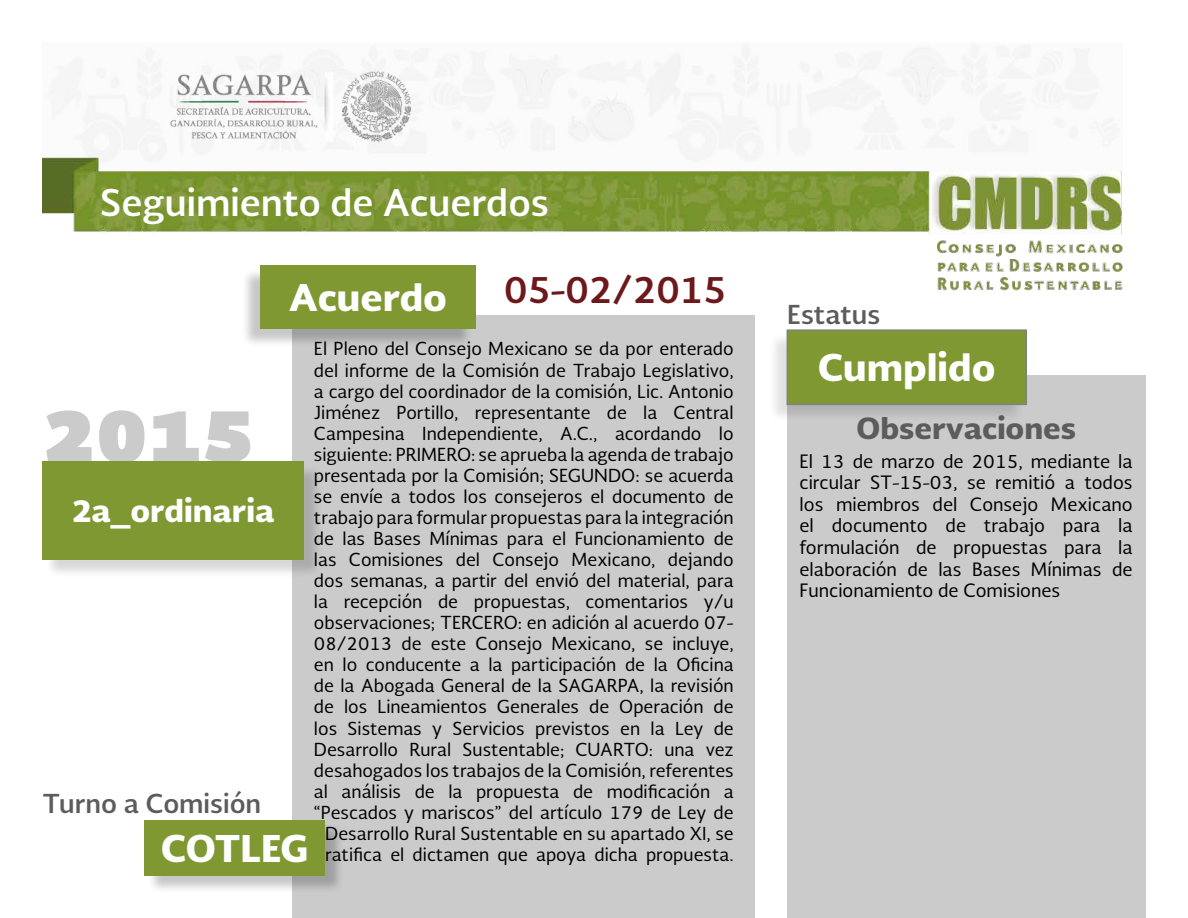
<style>
.page{position:relative;width:1188px;height:918px;background:#fff}
.page>*{position:absolute;margin:0;border:0;box-sizing:border-box;transform-origin:0 0}
.t1{font:900 70.5px "Soberana Sans";color:#cccbcb}
.t2{font:900 36px "Soberana Sans";color:#fff}
.t3{font:700 36px "Soberana Sans";color:#fff}
.t4{font:700 36px "Soberana Sans";color:#6d181b}
.t5{font:900 30px "Soberana Sans";color:#fff}
.t6{font:900 28.5px "Soberana Sans";color:#5d5c5c}
.t7{font:700 25.5px "Soberana Sans";color:#5d5c5c}
.t8{font:18px/21.6px "Soberana Sans";color:#000;text-align:justify}
.t9{font:17.55px/21px "Soberana Sans";color:#000;text-align:right}
</style>
<div class="page">
<img style="left:43px;top:44px;width:1079px;height:247px">
<div style="left:293px;top:315px;width:462px;height:603px;background:#cccbcb"></div>
<div style="left:787px;top:376px;width:358px;height:542px;background:#cccbcb"></div>
<div style="left:45px;top:464px;width:278px;height:114px;background:#000;opacity:.16"></div>
<div style="left:43px;top:462px;width:261px;height:97px;background:#7f9832"></div>
<div style="left:241px;top:268px;width:232px;height:80px;background:#000;opacity:.22"></div>
<div style="left:260px;top:266px;width:216px;height:63px;background:#7f9832"></div>
<div style="left:769px;top:332px;width:255px;height:91px;background:#000;opacity:.12"></div>
<div style="left:787px;top:330px;width:239px;height:74px;background:#7f9832"></div>
<div style="left:787px;top:329px;width:240px;height:76px;border:2px solid #818181"></div>
<div style="left:147px;top:823px;width:197px;height:71px;background:#000;opacity:.22"></div>
<div style="left:145px;top:820px;width:180px;height:55px;background:#7f9832"></div>
<h2 class="t3" style="left:100px;top:179px;width:450px">Seguimiento de Acuerdos</h2>
<h2 class="t2" style="left:289px;top:272px;width:160px">Acuerdo</h2>
<h2 class="t4" style="left:504px;top:265px;width:224px">05-02/2015</h2>
<p class="t9" style="left:314px;top:338px;width:421px">El Pleno del Consejo Mexicano se da por enterado del informe de la Comisión de Trabajo Legislativo, a cargo del coordinador de la comisión, Lic. Antonio Jiménez Portillo, representante de la Central Campesina Independiente, A.C., acordando lo siguiente: PRIMERO: se aprueba la agenda de trabajo presentada por la Comisión; SEGUNDO: se acuerda se envíe a todos los consejeros el documento de trabajo para formular propuestas para la integración de las Bases Mínimas para el Funcionamiento de las Comisiones del Consejo Mexicano, dejando dos semanas, a partir del envió del material, para la recepción de propuestas, comentarios y/u observaciones; TERCERO: en adición al acuerdo 07- 08/2013 de este Consejo Mexicano, se incluye, en lo conducente a la participación de la Oficina de la Abogada General de la SAGARPA, la revisión de los Lineamientos Generales de Operación de los Sistemas y Servicios previstos en la Ley de Desarrollo Rural Sustentable; CUARTO: una vez desahogados los trabajos de la Comisión, referentes al análisis de la propuesta de modificación a “Pescados y mariscos” del artículo 179 de Ley de Desarrollo Rural Sustentable en su apartado XI, se ratifica el dictamen que apoya dicha propuesta.</p>
<h1 class="t1" style="left:43px;top:384px;width:213px">2015</h1>
<h3 class="t5" style="left:72px;top:490px;width:204px">2a_ordinaria</h3>
<h3 class="t7" style="left:43px;top:786px;width:220px">Turno a Comisión</h3>
<h2 class="t2" style="left:161px;top:823px;width:149px">COTLEG</h2>
<h3 class="t7" style="left:787px;top:297px;width:95px">Estatus</h3>
<h2 class="t2" style="left:818px;top:342px;width:179px">Cumplido</h2>
<h3 class="t6" style="left:857px;top:408px;width:221px">Observaciones</h3>
<p class="t8" style="left:800px;top:450px;width:335px">El 13 de marzo de 2015, mediante la circular ST-15-03, se remitió a todos los miembros del Consejo Mexicano el documento de trabajo para la formulación de propuestas para la elaboración de las Bases Mínimas de Funcionamiento de Comisiones</p>
</div>
